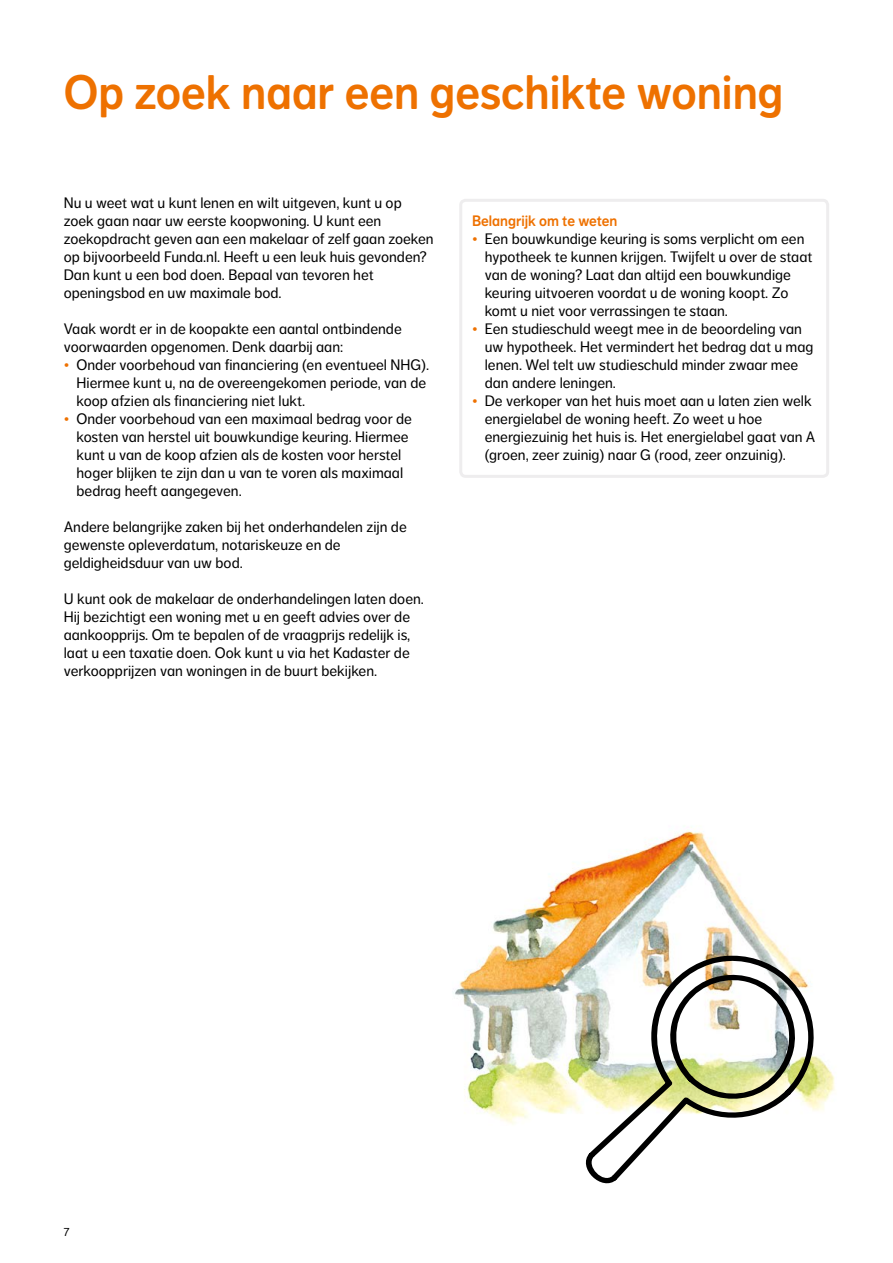
<style>
.page{position:relative;width:893px;height:1263px;background:#fff}
.page>*{position:absolute;margin:0;border:0;box-sizing:border-box;transform-origin:0 0}
.t1{font:48px "NN Dagny Display";color:#ee7100}
.t2{font:15px/18px "NN Dagny Text";color:#000}
.t3{font:15px "NN Dagny Display";color:#ee7100}
.t4{font:12px "NN Dagny Text";color:#000}
.s1{color:#ee7100}
</style>
<div class="page">
<div style="left:459px;top:199px;width:370px;height:279px;border:3px solid #eeedee;border-radius:5px"></div>
<img style="left:453px;top:827px;width:382px;height:298px">
<svg style="left:576px;top:954px;width:247px;height:230px"></svg>
<img style="left:667px;top:971px;width:132px;height:131px">
<h1 class="t1" style="left:64px;top:64px;width:721px">Op zoek naar een geschikte woning</h1>
<p class="t2" style="left:64px;top:194px;width:371px">Nu u weet wat u kunt lenen en wilt uitgeven, kunt u op zoek gaan naar uw eerste koopwoning. U kunt een zoekopdracht geven aan een makelaar of zelf gaan zoeken op bijvoorbeeld Funda.nl. Heeft u een leuk huis gevonden?<br>Dan kunt u een bod doen. Bepaal van tevoren het openingsbod en uw maximale bod.</p>
<p class="t2" style="left:64px;top:320px;width:339px">Vaak wordt er in de koopakte een aantal ontbindende voorwaarden opgenomen. Denk daarbij aan:</p>
<p class="t2" style="left:77px;top:356px;width:354px;text-indent:-13px"><span class="s1">•</span> Onder voorbehoud van financiering (en eventueel NHG).<br>Hiermee kunt u, na de overeengekomen periode, van de koop afzien als financiering niet lukt.</p>
<p class="t2" style="left:77px;top:410px;width:337px;text-indent:-13px"><span class="s1">•</span> Onder voorbehoud van een maximaal bedrag voor de kosten van herstel uit bouwkundige keuring. Hiermee kunt u van de koop afzien als de kosten voor herstel hoger blijken te zijn dan u van te voren als maximaal bedrag heeft aangegeven.</p>
<p class="t2" style="left:64px;top:518px;width:344px">Andere belangrijke zaken bij het onderhandelen zijn de gewenste opleverdatum, notariskeuze en de geldigheidsduur van uw bod.</p>
<p class="t2" style="left:64px;top:590px;width:362px">U kunt ook de makelaar de onderhandelingen laten doen.<br>Hij bezichtigt een woning met u en geeft advies over de aankoopprijs. Om te bepalen of de vraagprijs redelijk is, laat u een taxatie doen. Ook kunt u via het Kadaster de verkoopprijzen van woningen in de buurt bekijken.</p>
<p class="t3" style="left:472px;top:212px;width:147px">Belangrijk om te weten</p>
<p class="t2" style="left:485px;top:230px;width:329px;text-indent:-13px"><span class="s1">•</span> Een bouwkundige keuring is soms verplicht om een hypotheek te kunnen krijgen. Twijfelt u over de staat van de woning? Laat dan altijd een bouwkundige keuring uitvoeren voordat u de woning koopt. Zo komt u niet voor verrassingen te staan.</p>
<p class="t2" style="left:485px;top:320px;width:330px;text-indent:-13px"><span class="s1">•</span> Een studieschuld weegt mee in de beoordeling van uw hypotheek. Het vermindert het bedrag dat u mag lenen. Wel telt uw studieschuld minder zwaar mee dan andere leningen.</p>
<p class="t2" style="left:485px;top:392px;width:332px;text-indent:-13px"><span class="s1">•</span> De verkoper van het huis moet aan u laten zien welk energielabel de woning heeft. Zo weet u hoe energiezuinig het huis is. Het energielabel gaat van A (groen, zeer zuinig) naar G (rood, zeer onzuinig).</p>
<p class="t4" style="left:64px;top:1225px;width:7px">7</p>
</div>
